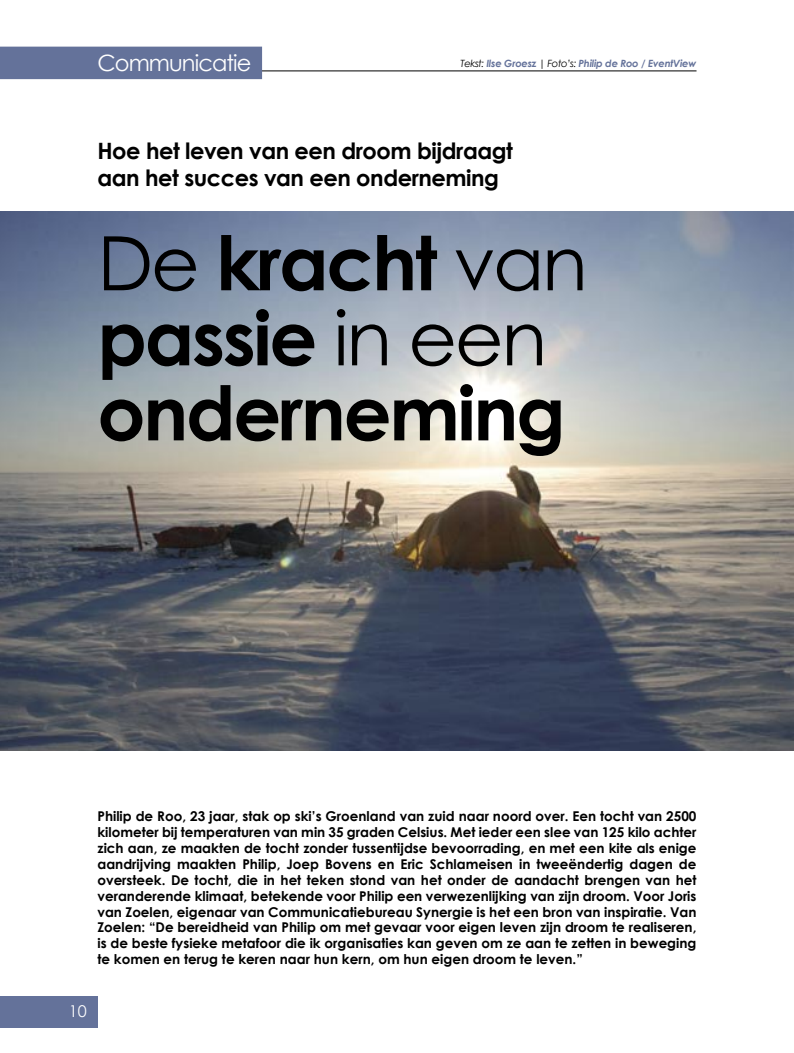
<style>
.page{position:relative;width:794px;height:1053px;background:#fff}
.page>*{position:absolute;margin:0;border:0;box-sizing:border-box;transform-origin:0 0}
.t1{font:700 75px/75px "Century Gothic";letter-spacing:-.03em;color:#000}
.t2{font:700 22.5px/27px "Century Gothic";letter-spacing:-.02em;color:#000}
.t3{font:22.5px "Century Gothic";letter-spacing:-.04em;color:#fff}
.t4{font:16.25px "Century Gothic";color:#fff}
.t5{font:700 13.5px/16px "Century Gothic";color:#000;text-align:justify}
.t6{font:italic 700 10px "Century Gothic";letter-spacing:-.02em;color:#64729a}
.s1{font-weight:400;color:#000}
.s2{font-weight:400}
</style>
<div class="page">
<div style="left:0;top:996px;width:97px;height:32px;background:#64729a"></div>
<hr style="left:97px;top:71px;width:599px;height:1px;background:#000">
<div style="left:0;top:47px;width:262px;height:32px;background:#64729a"></div>
<img style="left:0;top:211px;width:794px;height:539px">
<h2 class="t3" style="left:97px;top:49px;width:155px">Communicatie</h2>
<p class="t6" style="left:460px;top:57px;width:237px"><span class="s1">Tekst:</span> Ilse Groesz <span class="s1">| Foto’s:</span> Philip de Roo / EventView</p>
<h2 class="t2" style="left:97px;top:136px;width:417px">Hoe het leven van een droom bijdraagt aan het succes van een onderneming</h2>
<h1 class="t1" style="left:97px;top:224px;width:492px"><span class="s2">De</span> kracht <span class="s2">van </span>passie <span class="s2">in een </span>onderneming</h1>
<p class="t5" style="left:97px;top:807px;width:600px">Philip de Roo, 23 jaar, stak op ski’s Groenland van zuid naar noord over. Een tocht van 2500 kilometer bij temperaturen van min 35 graden Celsius. Met ieder een slee van 125 kilo achter zich aan, ze maakten de tocht zonder tussentijdse bevoorrading, en met een kite als enige aandrijving maakten Philip, Joep Bovens en Eric Schlameisen in tweeëndertig dagen de oversteek. De tocht, die in het teken stond van het onder de aandacht brengen van het veranderende klimaat, betekende voor Philip een verwezenlijking van zijn droom. Voor Joris van Zoelen, eigenaar van Communicatiebureau Synergie is het een bron van inspiratie. Van Zoelen: “De bereidheid van Philip om met gevaar voor eigen leven zijn droom te realiseren, is de beste fysieke metafoor die ik organisaties kan geven om ze aan te zetten in beweging te komen en terug te keren naar hun kern, om hun eigen droom te leven.”</p>
<p class="t4" style="left:69px;top:1001px;width:20px">10</p>
</div>
